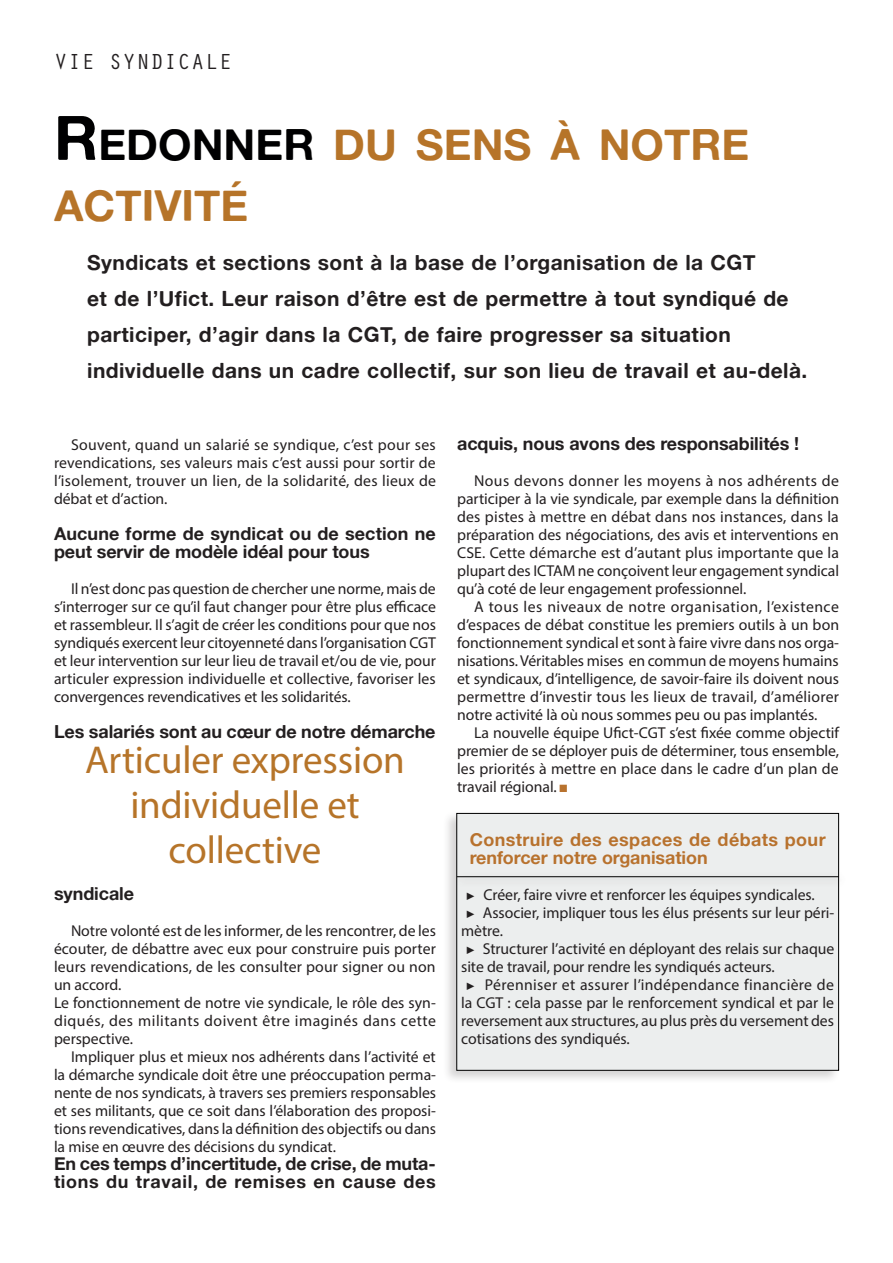
<style>
.page{position:relative;width:893px;height:1263px;background:#fff}
.page>*{position:absolute;margin:0;border:0;box-sizing:border-box;transform-origin:0 0}
.Titre_article{font:43.05px/61.5px "Alte Haas Grotesk Bold";color:#b67429}
.Exergue{font:39px/45px "Myriad Pro";letter-spacing:-.005em;color:#b67429;text-align:center}
.Nom_de_rubrique{font:22.5px "Orator Std";letter-spacing:.01em;color:#231f20}
.Chapo_article{font:21px/36px "Alte Haas Grotesk Bold";letter-spacing:.02em;color:#231f20}
.Texte_courant{font:18px/18px "Alte Haas Grotesk Bold";letter-spacing:-.005em;color:#231f20}
.Texte_courant-2{font:18px/18px "Alte Haas Grotesk Bold";letter-spacing:.02em;color:#b8722e}
.Texte_courant-3{font:15.75px/18px "Myriad Pro";letter-spacing:-.005em;color:#231f20;text-align:justify}
.s1{font-size:61.5px;color:#000001}
.s2{color:#000001}
.s3{font-family:"Arial Narrow";color:#b8722e}
.s4{font-family:"Times New Roman";font-size:10.5px}
</style>
<div class="page">
<div style="left:442px;top:810px;width:398px;height:274px;background:#231f20;opacity:.2"></div>
<div style="left:457px;top:813px;width:382px;height:257px;background:#eceeee"></div>
<div style="left:457px;top:813px;width:382px;height:257px;border:1px solid #000"></div>
<div style="left:454px;top:871px;width:394px;height:17px;background:#231f20;opacity:.75"></div>
<hr style="left:457px;top:876px;width:382px;height:1px;background:#000">
<p class="Nom_de_rubrique" style="left:54px;top:45px;width:180px">VIE SYNDICALE</p>
<p class="Titre_article" style="left:54px;top:113px;width:697px"><span class="s1">R</span><span class="s2">EDONNER</span> DU SENS À NOTRE<br>ACTIVITÉ</p>
<p class="Chapo_article" style="left:87px;top:244px;width:670px">Syndicats et sections sont à la base de l’organisation de la CGT</p>
<p class="Chapo_article" style="left:87px;top:280px;width:722px">et de l’Ufict. Leur raison d’être est de permettre à tout syndiqué de participer, d’agir dans la CGT, de faire progresser sa situation individuelle dans un cadre collectif, sur son lieu de travail et au-delà.</p>
<p class="Texte_courant-3" style="left:54px;top:435px;width:384px;text-indent:17px">Souvent, quand un salarié se syndique, c’est pour ses revendications, ses valeurs mais c’est aussi pour sortir de l’isolement, trouver un lien, de la solidarité, des lieux de débat et d’action.</p>
<p class="Texte_courant" style="left:54px;top:524px;width:383px">Aucune forme de syndicat ou de section ne peut servir de modèle idéal pour tous</p>
<p class="Texte_courant-3" style="left:54px;top:579px;width:383px;text-indent:17px">Il n’est donc pas question de chercher une norme, mais de s’interroger sur ce qu’il faut changer pour être plus efficace et rassembleur. Il s’agit de créer les conditions pour que nos syndiqués exercent leur citoyenneté dans l’organisation CGT et leur intervention sur leur lieu de travail et/ou de vie, pour articuler expression individuelle et collective, favoriser les convergences revendicatives et les solidarités.</p>
<p class="Texte_courant" style="left:54px;top:722px;width:383px">Les salariés sont au cœur de notre démarche</p>
<p class="Exergue" style="left:85px;top:736px;width:321px">Articuler expression individuelle et collective</p>
<p class="Texte_courant" style="left:54px;top:884px;width:82px">syndicale</p>
<p class="Texte_courant-3" style="left:54px;top:921px;width:383px;text-indent:17px">Notre volonté est de les informer, de les rencontrer, de les écouter, de débattre avec eux pour construire puis porter leurs revendications, de les consulter pour signer ou non un accord.</p>
<p class="Texte_courant-3" style="left:54px;top:993px;width:383px">Le fonctionnement de notre vie syndicale, le rôle des syn&shy;diqués, des militants doivent être imaginés dans cette perspective.</p>
<p class="Texte_courant-3" style="left:54px;top:1047px;width:384px;text-indent:17px">Impliquer plus et mieux nos adhérents dans l’activité et la démarche syndicale doit être une préoccupation perma&shy;nente de nos syndicats, à travers ses premiers responsables et ses militants, que ce soit dans l’élaboration des proposi&shy;tions revendicatives, dans la définition des objectifs ou dans la mise en œuvre des décisions du syndicat.</p>
<p class="Texte_courant" style="left:54px;top:1154px;width:383px">En ces temps d’incertitude, de crise, de muta&shy;tions du travail, de remises en cause des</p>
<p class="Texte_courant" style="left:457px;top:434px;width:344px">acquis, nous avons des responsabilités !</p>
<p class="Texte_courant-3" style="left:457px;top:471px;width:384px;text-indent:17px">Nous devons donner les moyens à nos adhérents de participer à la vie syndicale, par exemple dans la définition des pistes à mettre en débat dans nos instances, dans la préparation des négociations, des avis et interventions en CSE. Cette démarche est d’autant plus importante que la plupart des ICTAM ne conçoivent leur engagement syndical qu’à coté de leur engagement professionnel.</p>
<p class="Texte_courant-3" style="left:457px;top:597px;width:384px;text-indent:17px">A tous les niveaux de notre organisation, l’existence d’espaces de débat constitue les premiers outils à un bon fonctionnement syndical et sont à faire vivre dans nos orga&shy;nisations. Véritables mises en commun de moyens humains et syndicaux, d’intelligence, de savoir-faire ils doivent nous permettre d’investir tous les lieux de travail, d’améliorer notre activité là où nous sommes peu ou pas implantés.</p>
<p class="Texte_courant-3" style="left:457px;top:723px;width:384px;text-indent:17px">La nouvelle équipe Ufict-CGT s’est fixée comme objectif premier de se déployer puis de déterminer, tous ensemble, les priorités à mettre en place dans le cadre d’un plan de travail régional. <span class="s3">■</span></p>
<p class="Texte_courant-2" style="left:470px;top:830px;width:357px">Construire des espaces de débats pour renforcer notre organisation</p>
<p class="Texte_courant-3" style="left:465px;top:885px;width:351px"><span class="s4">►</span> Créer, faire vivre et renforcer les équipes syndicales.</p>
<p class="Texte_courant-3" style="left:461px;top:903px;width:374px"><span class="s4">►</span> Associer, impliquer tous les élus présents sur leur péri&shy;mètre.</p>
<p class="Texte_courant-3" style="left:461px;top:939px;width:375px"><span class="s4">►</span> Structurer l’activité en déployant des relais sur chaque site de travail, pour rendre les syndiqués acteurs.</p>
<p class="Texte_courant-3" style="left:461px;top:975px;width:374px"><span class="s4">►</span> Pérenniser et assurer l’indépendance financière de la CGT : cela passe par le renforcement syndical et par le reversement aux structures, au plus près du versement des cotisations des syndiqués.</p>
</div>
